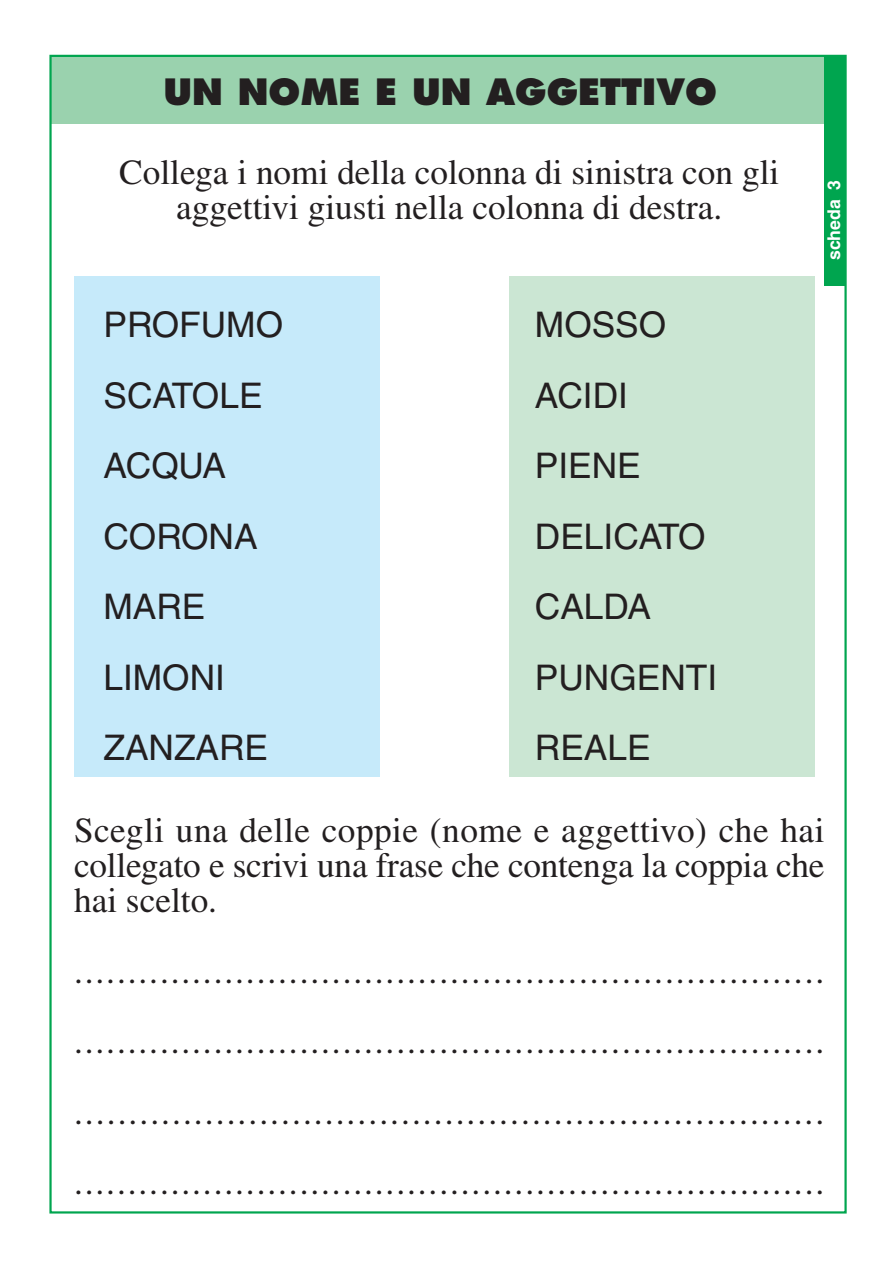
<style>
.page{position:relative;width:893px;height:1263px;background:#fff}
.page>*{position:absolute;margin:0;border:0;box-sizing:border-box;transform-origin:0 0}
.t1{font:35.25px/35.2px "Times";color:#231f20;text-align:justify}
.t2{font:35.25px "Helvetica";color:#231f20}
.t3{font:800 35.25px "Futura";color:#231f20}
.t4{font:700 17.7px "Helvetica";color:#fff}
</style>
<div class="page">
<div style="left:509px;top:277px;width:305px;height:500px;background:#cbe6d3"></div>
<div style="left:74px;top:277px;width:305px;height:500px;background:#c6eafa"></div>
<div style="left:51px;top:56px;width:794px;height:68px;background:#9ad2ae"></div>
<div style="left:824px;top:56px;width:21px;height:230px;background:#00a54f"></div>
<p class="t3" style="left:164px;top:76px;width:555px">UN NOME E UN AGGETTIVO</p>
<p class="t1" style="left:119px;top:157px;width:661px;text-align:center">Collega i nomi della colonna di sinistra con gli aggettivi giusti nella colonna di destra.</p>
<p class="t2" style="left:103px;top:312px;width:181px">PROFUMO</p>
<p class="t2" style="left:535px;top:312px;width:133px">MOSSO</p>
<p class="t2" style="left:103px;top:382px;width:161px">SCATOLE</p>
<p class="t2" style="left:535px;top:382px;width:95px">ACIDI</p>
<p class="t2" style="left:103px;top:453px;width:124px">ACQUA</p>
<p class="t2" style="left:535px;top:453px;width:107px">PIENE</p>
<p class="t2" style="left:103px;top:523px;width:156px">CORONA</p>
<p class="t2" style="left:535px;top:523px;width:172px">DELICATO</p>
<p class="t2" style="left:103px;top:594px;width:103px">MARE</p>
<p class="t2" style="left:535px;top:594px;width:118px">CALDA</p>
<p class="t2" style="left:103px;top:665px;width:123px">LIMONI</p>
<p class="t2" style="left:535px;top:665px;width:184px">PUNGENTI</p>
<p class="t2" style="left:103px;top:735px;width:166px">ZANZARE</p>
<p class="t2" style="left:535px;top:735px;width:117px">REALE</p>
<p class="t4" style="left:827px;top:260px;width:82px;rotate:-90deg">scheda 3</p>
<p class="t1" style="left:74px;top:816px;width:752px">Scegli una delle coppie (nome e aggettivo) che hai collegato e scrivi una frase che contenga la coppia che hai scelto.</p>
<p class="t1" style="left:74px;top:939px;width:752px;line-height:70.5px">...................................................................... ...................................................................... ..................................................................... ......................................................................</p>
</div>
